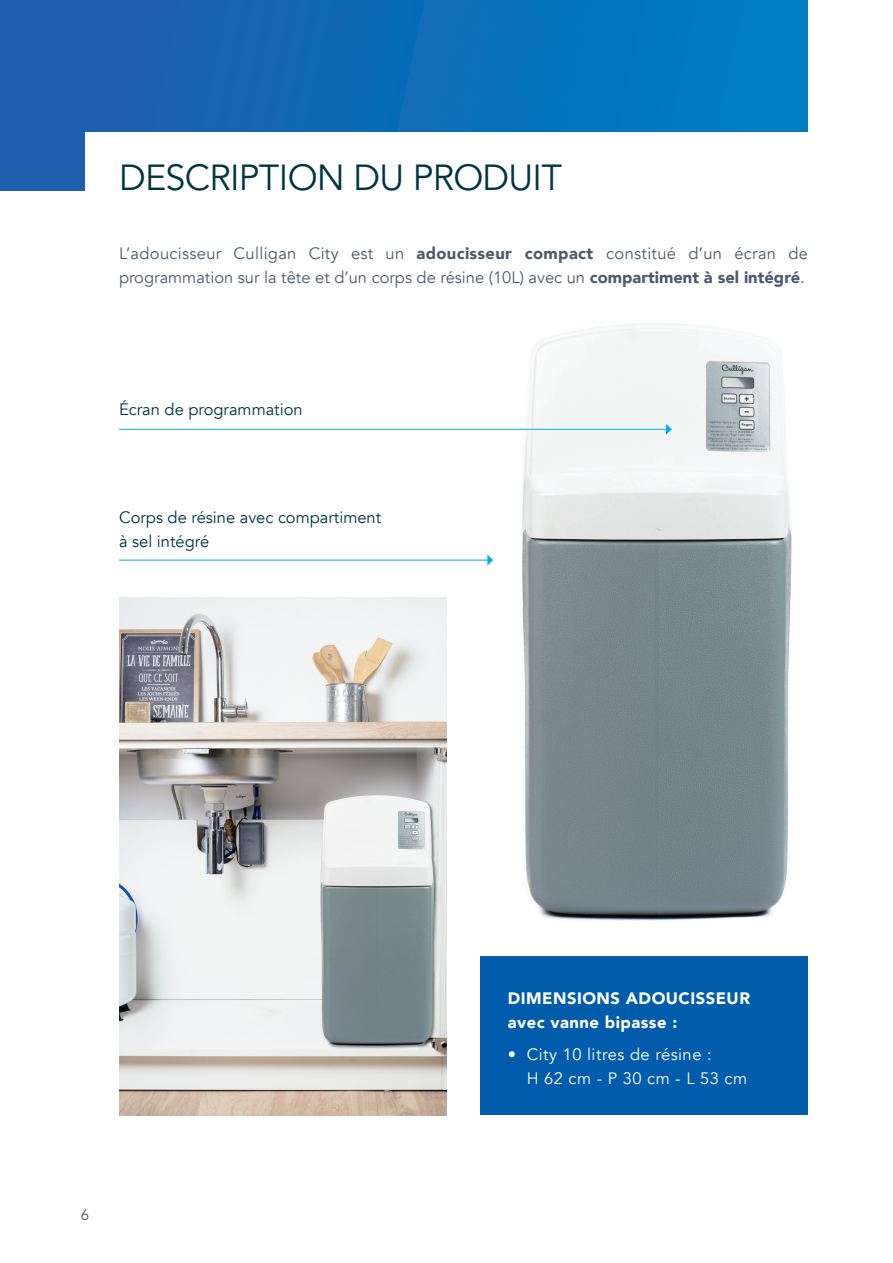
<style>
.page{position:relative;width:893px;height:1263px;background:#fff}
.page>*{position:absolute;margin:0;border:0;box-sizing:border-box;transform-origin:0 0}
.t1{font:36px "Avenir LT Std";letter-spacing:-.02em;color:#003544}
.t2{font:16.5px/24px "Avenir";letter-spacing:.02em;color:#4d5a6e}
.t3{font:16.5px/24px "Avenir";color:#003544}
.t4{font:16.5px/24px "Avenir";letter-spacing:.03em;color:#fff}
.t5{font:900 16.5px/24px "Avenir";letter-spacing:.03em;color:#fff}
.t6{font:15px "Avenir LT Std";color:#4d5a6e}
.s1{font-weight:900}
</style>
<div class="page">
<img style="left:119px;top:597px;width:327px;height:518px">
<div style="left:480px;top:956px;width:328px;height:159px;background:#015dab"></div>
<div style="left:0;top:0;width:808px;height:190px;background:linear-gradient(to right,#215baa,#007ec4)"></div>
<div style="left:85px;top:132px;width:753px;height:64px;background:#fff"></div>
<img style="left:482px;top:323px;width:310px;height:598px">
<hr style="left:119px;top:560px;width:369px;height:1px;background:#00aeef">
<svg style="left:487px;top:555px;width:6px;height:11px"></svg>
<hr style="left:119px;top:429px;width:548px;height:1px;background:#00aeef">
<svg style="left:666px;top:424px;width:6px;height:11px"></svg>
<p class="t1" style="left:119px;top:157px;width:444px">DESCRIPTION DU PRODUIT</p>
<p class="t2" style="left:119px;top:241px;width:690px">L’adoucisseur Culligan City est un <span class="s1">adoucisseur compact</span> constitué d’un écran de programmation sur la tête et d’un corps de résine (10L) avec un <span class="s1">compartiment à sel intégré</span>.</p>
<p class="t3" style="left:119px;top:398px;width:185px">Écran de programmation</p>
<p class="t3" style="left:119px;top:506px;width:264px">Corps de résine avec compartiment à sel intégré</p>
<p class="t6" style="left:81px;top:1206px;width:10px">6</p>
<p class="t5" style="left:508px;top:986px;width:244px">DIMENSIONS ADOUCISSEUR avec vanne bipasse :</p>
<p class="t4" style="left:527px;top:1043px;width:222px;text-indent:-19px">• City 10 litres de résine :<br>H 62 cm - P 30 cm - L 53 cm</p>
</div>
